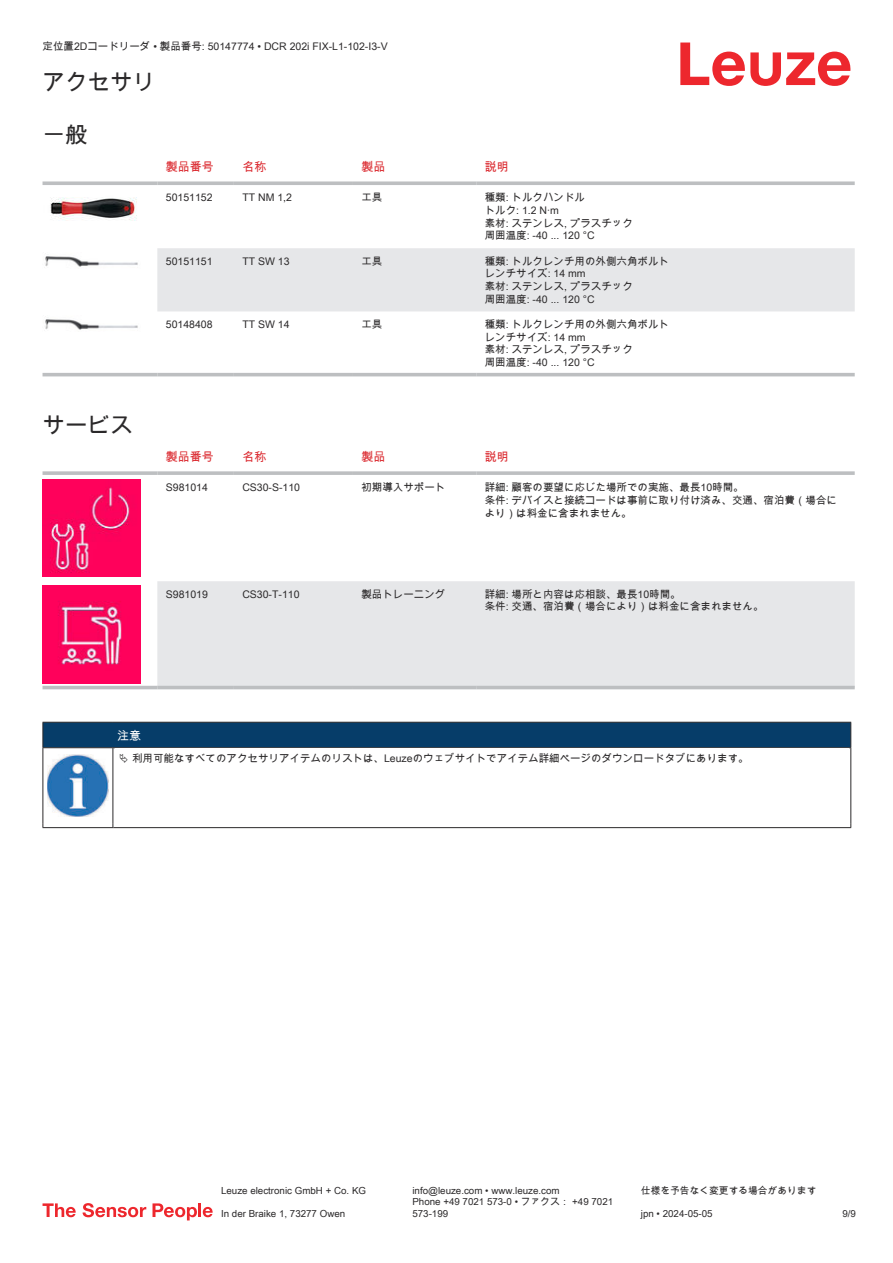
<style>
.page{position:relative;width:893px;height:1263px;background:#fff}
.page>*{position:absolute;margin:0;border:0;box-sizing:border-box;transform-origin:0 0}
.t1{font:22.5px "Arial Unicode MS";color:#2b292a}
.t2{font:12px "Arial Unicode MS";color:#db2a30}
.t3{font:12px "Arial Unicode MS";color:#fff}
.t4{font:10.5px/12.6px "Arial Unicode MS";color:#2b292a}
.t5{font:9.75px/11.7px "Arial Unicode MS";color:#2b292a}
</style>
<div class="page">
<svg style="left:680px;top:43px;width:170px;height:43px"></svg>
<svg style="left:43px;top:311px;width:812px;height:66px"></svg>
<div style="left:157px;top:248px;width:698px;height:63px;background:#e6e7e9"></div>
<svg style="left:43px;top:181px;width:114px;height:4px"></svg>
<svg style="left:157px;top:181px;width:77px;height:4px"></svg>
<svg style="left:234px;top:181px;width:119px;height:4px"></svg>
<svg style="left:353px;top:181px;width:123px;height:4px"></svg>
<svg style="left:476px;top:181px;width:379px;height:4px;background:#c4c6c8"></svg>
<hr style="left:43px;top:373px;width:114px;height:3px;background:#bdbfc1">
<hr style="left:157px;top:373px;width:77px;height:3px;background:#bdbfc1">
<hr style="left:234px;top:373px;width:119px;height:3px;background:#bdbfc1">
<hr style="left:353px;top:373px;width:123px;height:3px;background:#bdbfc1">
<hr style="left:476px;top:373px;width:379px;height:3px;background:#bdbfc1">
<img style="left:50px;top:197px;width:87px;height:24px">
<img style="left:45px;top:256px;width:93px;height:11px">
<img style="left:43px;top:316px;width:97px;height:17px">
<svg style="left:43px;top:479px;width:812px;height:211px"></svg>
<div style="left:157px;top:581px;width:698px;height:105px;background:#e6e7e9"></div>
<svg style="left:43px;top:471px;width:114px;height:4px"></svg>
<svg style="left:157px;top:471px;width:77px;height:4px"></svg>
<svg style="left:234px;top:471px;width:119px;height:4px"></svg>
<svg style="left:353px;top:471px;width:123px;height:4px"></svg>
<svg style="left:476px;top:471px;width:379px;height:4px;background:#c3c5c7"></svg>
<hr style="left:43px;top:686px;width:114px;height:3px;background:#bdbfc1">
<hr style="left:157px;top:686px;width:77px;height:3px;background:#bdbfc1">
<hr style="left:234px;top:686px;width:119px;height:3px;background:#bdbfc1">
<hr style="left:353px;top:686px;width:123px;height:3px;background:#bdbfc1">
<hr style="left:476px;top:686px;width:379px;height:3px;background:#bdbfc1">
<img style="left:43px;top:479px;width:97px;height:98px">
<img style="left:43px;top:585px;width:97px;height:98px">
<div style="left:43px;top:722px;width:808px;height:26px;background:#063d69"></div>
<hr style="left:113px;top:747px;width:738px;height:1px;background:#2b292a">
<hr style="left:43px;top:748px;width:1px;height:75px;background:#2b292a">
<hr style="left:113px;top:748px;width:1px;height:75px;background:#2b292a">
<hr style="left:850px;top:748px;width:1px;height:75px;background:#2b292a">
<hr style="left:43px;top:827px;width:70px;height:1px;background:#2b292a">
<hr style="left:113px;top:827px;width:738px;height:1px;background:#2b292a">
<img style="left:47px;top:754px;width:61px;height:63px">
<svg style="left:43px;top:1203px;width:33px;height:14px"></svg>
<svg style="left:83px;top:1203px;width:63px;height:14px"></svg>
<svg style="left:153px;top:1203px;width:44px;height:17px"></svg>
<hr style="left:198px;top:1203px;width:3px;height:14px;background:#ed272d">
<svg style="left:203px;top:1207px;width:10px;height:10px"></svg>
<p class="t4" style="left:43px;top:40px;width:347px">定位置2Dコードリーダ • 製品番号: 50147774 • DCR 202i FIX-L1-102-I3-V</p>
<h1 class="t1" style="left:43px;top:66px;width:114px">アクセサリ</h1>
<h1 class="t1" style="left:43px;top:119px;width:46px">一般</h1>
<p class="t2" style="left:166px;top:158px;width:49px">製品番号</p>
<p class="t2" style="left:242px;top:158px;width:25px">名称</p>
<p class="t2" style="left:361px;top:158px;width:25px">製品</p>
<p class="t2" style="left:485px;top:158px;width:25px">説明</p>
<p class="t4" style="left:166px;top:191px;width:48px">50151152</p>
<p class="t4" style="left:242px;top:191px;width:51px">TT NM 1,2</p>
<p class="t4" style="left:361px;top:191px;width:22px">工具</p>
<p class="t4" style="left:485px;top:191px;width:150px">種類: トルクハンドル<br>トルク: 1.2 N·m<br>素材: ステンレス, プラスチック周囲温度: -40 ... 120 °C</p>
<p class="t4" style="left:166px;top:254px;width:48px">50151151</p>
<p class="t4" style="left:242px;top:254px;width:49px">TT SW 13</p>
<p class="t4" style="left:361px;top:254px;width:22px">工具</p>
<p class="t4" style="left:485px;top:254px;width:186px">種類: トルクレンチ用の外側六角ボルトレンチサイズ: 14 mm<br>素材: ステンレス, プラスチック<br>周囲温度: -40 ... 120 °C</p>
<p class="t4" style="left:166px;top:318px;width:48px">50148408</p>
<p class="t4" style="left:242px;top:318px;width:49px">TT SW 14</p>
<p class="t4" style="left:361px;top:318px;width:22px">工具</p>
<p class="t4" style="left:485px;top:318px;width:186px">種類: トルクレンチ用の外側六角ボルトレンチサイズ: 14 mm<br>素材: ステンレス, プラスチック<br>周囲温度: -40 ... 120 °C</p>
<h1 class="t1" style="left:43px;top:409px;width:91px">サービス</h1>
<p class="t2" style="left:166px;top:448px;width:49px">製品番号</p>
<p class="t2" style="left:242px;top:448px;width:25px">名称</p>
<p class="t2" style="left:361px;top:448px;width:25px">製品</p>
<p class="t2" style="left:485px;top:448px;width:25px">説明</p>
<p class="t4" style="left:166px;top:481px;width:44px">S981014</p>
<p class="t4" style="left:242px;top:481px;width:59px">CS30-S-110</p>
<p class="t4" style="left:361px;top:481px;width:85px">初期導入サポート</p>
<p class="t4" style="left:485px;top:481px;width:354px">詳細: 顧客の要望に応じた場所での実施、最長10時間。<br>条件: デバイスと接続コードは事前に取り付け済み、交通、宿泊費（場合により） は料金に含まれません。</p>
<p class="t4" style="left:166px;top:587px;width:44px">S981019</p>
<p class="t4" style="left:242px;top:587px;width:59px">CS30-T-110</p>
<p class="t4" style="left:361px;top:587px;width:85px">製品トレーニング</p>
<p class="t4" style="left:485px;top:587px;width:280px">詳細: 場所と内容は応相談、最長10時間。<br>条件: 交通、宿泊費（場合により）は料金に含まれません。</p>
<p class="t3" style="left:117px;top:727px;width:25px">注意</p>
<p class="t4" style="left:132px;top:752px;width:618px">利用可能なすべてのアクセサリアイテムのリストは、Leuzeのウェブサイトでアイテム詳細ページのダウンロードタブにあります。</p>
<p class="t5" style="left:221px;top:1184px;width:146px">Leuze electronic GmbH + Co. KG</p>
<p class="t5" style="left:412px;top:1184px;width:149px">info@leuze.com • www.leuze.com</p>
<p class="t5" style="left:641px;top:1184px;width:177px">仕様を予告なく変更する場合があります</p>
<p class="t5" style="left:221px;top:1207px;width:126px">In der Braike 1, 73277 Owen</p>
<p class="t5" style="left:412px;top:1196px;width:202px">Phone +49 7021 573-0 • ファクス： +49 7021<br>573-199</p>
<p class="t5" style="left:641px;top:1207px;width:73px">jpn • 2024-05-05</p>
<p class="t5" style="left:842px;top:1207px;width:15px">9/9</p>
</div>
